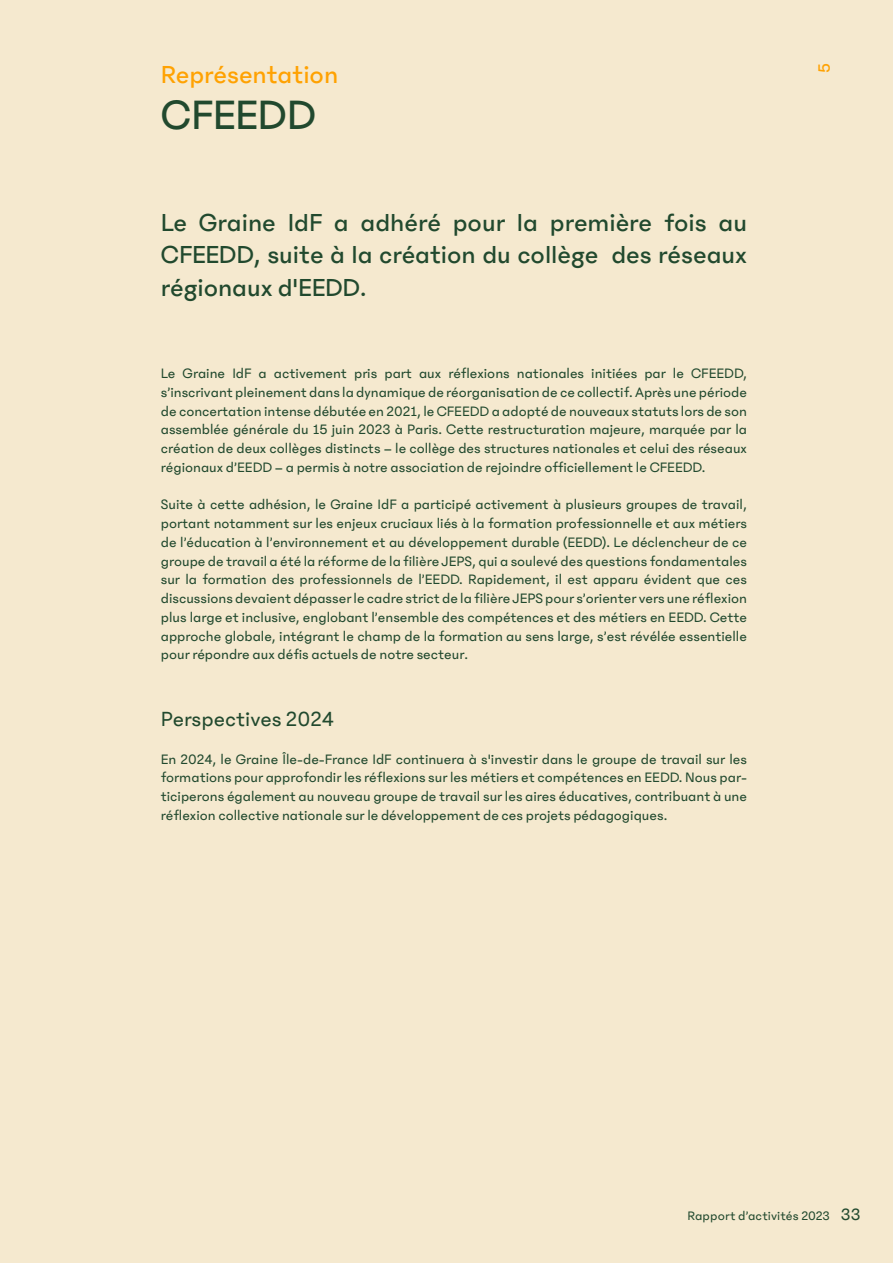
<style>
.page{position:relative;width:893px;height:1263px;background:#f5e9cf}
.page>*{position:absolute;margin:0;border:0;box-sizing:border-box;transform-origin:0 0}
.t1{font:45px "Phantom Sans 0.6 Book Graine";color:#21492e}
.t2{font:27px/32.4px "Phantom Sans 0.6 Book Graine";color:#21492e;text-align:justify}
.t3{font:27px "Phantom Sans 0.6 Book Graine";color:#ffa202}
.t4{font:22.5px "Phantom Sans 0.6";color:#21492e}
.t5{font:18px "Phantom Sans 0.6";color:#21492e}
.t6{font:18px "Phantom Sans 0.6 Book Graine";color:#ffa202}
.t7{font:15px/18.8px "Phantom Sans 0.6";color:#21492e;text-align:justify}
.t8{font:13.5px "Phantom Sans 0.6";letter-spacing:.01em;color:#21492e}
</style>
<div class="page">
<h2 class="t3" style="left:161px;top:59px;width:179px">Représentation</h2>
<h1 class="t1" style="left:161px;top:88px;width:156px">CFEEDD</h1>
<h2 class="t2" style="left:161px;top:208px;width:588px">Le Graine IdF a adhéré pour la première fois au CFEEDD, suite à la création du collège des réseaux régionaux d'EEDD.</h2>
<p class="t7" style="left:161px;top:364px;width:588px">Le Graine IdF a activement pris part aux réflexions nationales initiées par le CFEEDD, s’inscrivant pleinement dans la dynamique de réorganisation de ce collectif. Après une période de concertation intense débutée en 2021, le CFEEDD a adopté de nouveaux statuts lors de son assemblée générale du 15 juin 2023 à Paris. Cette restructuration majeure, marquée par la création de deux collèges distincts – le collège des structures nationales et celui des réseaux régionaux d’EEDD – a permis à notre association de rejoindre officiellement le CFEEDD.</p>
<p class="t7" style="left:161px;top:495px;width:588px">Suite à cette adhésion, le Graine IdF a participé activement à plusieurs groupes de travail, portant notamment sur les enjeux cruciaux liés à la formation professionnelle et aux métiers de l’éducation à l’environnement et au développement durable (EEDD). Le déclencheur de ce groupe de travail a été la réforme de la filière JEPS, qui a soulevé des questions fondamentales sur la formation des professionnels de l’EEDD. Rapidement, il est apparu évident que ces discussions devaient dépasser le cadre strict de la filière JEPS pour s’orienter vers une réflexion plus large et inclusive, englobant l’ensemble des compétences et des métiers en EEDD. Cette approche globale, intégrant le champ de la formation au sens large, s’est révélée essentielle pour répondre aux défis actuels de notre secteur.</p>
<h3 class="t4" style="left:161px;top:706px;width:175px">Perspectives 2024</h3>
<p class="t7" style="left:161px;top:749px;width:588px">En 2024, le Graine Île-de-France IdF continuera à s'investir dans le groupe de travail sur les formations pour approfondir les réflexions sur les métiers et compétences en EEDD. Nous par&shy;ticiperons également au nouveau groupe de travail sur les aires éducatives, contribuant à une réflexion collective nationale sur le développement de ces projets pédagogiques.</p>
<p class="t6" style="left:813px;top:73px;width:11px;rotate:-90deg">5</p>
<p class="t8" style="left:687px;top:1208px;width:144px">Rapport d’activités 2023</p>
<p class="t5" style="left:841px;top:1204px;width:21px">33</p>
</div>
